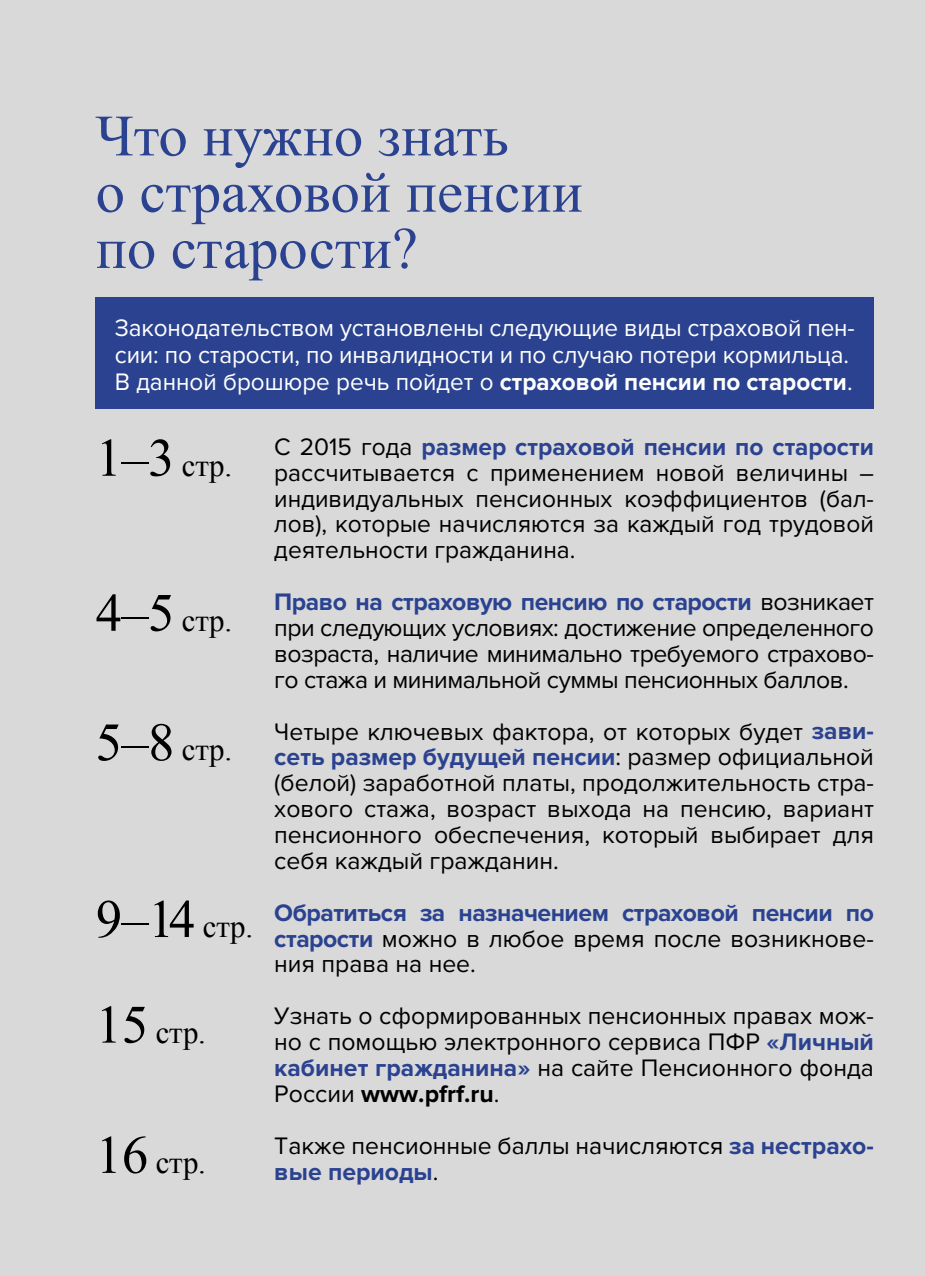
<style>
.page{position:relative;width:925px;height:1276px;background:#fff}
.page>*{position:absolute;margin:0;border:0;box-sizing:border-box;transform-origin:0 0}
.t1{font:58.5px/56.2px "Times New Roman";color:#2a4290}
.t2{font:54px "Times New Roman";color:#000}
.t3{font:31.5px "Times New Roman";color:#000}
.t4{font:24.75px/25.9px "Proxima Nova";color:#000;text-align:justify}
.t5{font:24.75px/27px "Proxima Nova";letter-spacing:-.005em;color:#fff}
.t6{font:700 24.75px/25.9px "Proxima Nova";letter-spacing:-.02em;color:#2a4290;text-align:justify}
.s1{font-weight:700}
.s2{font-size:54px}
.s3{font-size:31.5px}
.s4{font-weight:700;color:#2a4290}
.s5{font-weight:400;color:#000}
</style>
<div class="page">
<div style="left:0;top:0;width:925px;height:1275px;background:#d9d9d9"></div>
<div style="left:96px;top:297px;width:778px;height:112px;background:#2a4290"></div>
<h1 class="t1" style="left:96px;top:107px;width:489px">Что нужно знать<br>о страховой пенсии по старости?</h1>
<p class="t5" style="left:115px;top:317px;width:741px">Законодательством установлены следующие виды страховой пен&shy;сии: по старости, по инвалидности и по случаю потери кормильца.<br>В данной брошюре речь пойдет о <span class="s1">страховой пенсии по старости</span>.</p>
<p class="t3" style="left:96px;top:448px;width:138px"><span class="s2">1–3</span> стр.</p>
<p class="t3" style="left:96px;top:603px;width:138px"><span class="s2">4–5</span> стр.</p>
<p class="t3" style="left:96px;top:732px;width:138px"><span class="s2">5–8</span> стр.</p>
<h2 class="t2" style="left:96px;top:889px;width:159px">9–14 <span class="s3">стр.</span></h2>
<p class="t3" style="left:96px;top:1014px;width:112px"><span class="s2">15</span> стр.</p>
<p class="t3" style="left:96px;top:1144px;width:112px"><span class="s2">16</span> стр.</p>
<p class="t4" style="left:274px;top:436px;width:601px">С 2015 года <span class="s4">размер страховой пенсии по старости </span>рассчитывается с применением новой величины – индивидуальных пенсионных коэффициентов (бал&shy;лов), которые начисляются за каждый год трудовой деятельности гражданина.</p>
<p class="t4" style="left:274px;top:591px;width:601px"><span class="s4">Право на страховую пенсию по старости</span> возникает при следующих условиях: достижение определенного возраста, наличие минимально требуемого страхово&shy;го стажа и минимальной суммы пенсионных баллов.</p>
<p class="t4" style="left:274px;top:721px;width:601px">Четыре ключевых фактора, от которых будет <span class="s4">зави&shy;сеть размер будущей пенсии</span>: размер официальной (белой) заработной платы, продолжительность стра&shy;хового стажа, возраст выхода на пенсию, вариант пенсионного обеспечения, который выбирает для себя каждый гражданин.</p>
<p class="t6" style="left:274px;top:901px;width:601px">Обратиться за назначением страховой пенсии по старости <span class="s5">можно в любое время после возникнове&shy;ния права на нее.</span></p>
<p class="t4" style="left:274px;top:1005px;width:601px">Узнать о сформированных пенсионных правах мож&shy;но с помощью электронного сервиса ПФР <span class="s4">«Личный кабинет гражданина»</span> на сайте Пенсионного фонда России <span class="s1">www.pfrf.ru</span>.</p>
<p class="t4" style="left:274px;top:1135px;width:601px">Также пенсионные баллы начисляются <span class="s4">за нестрахо&shy;вые периоды</span>.</p>
</div>
